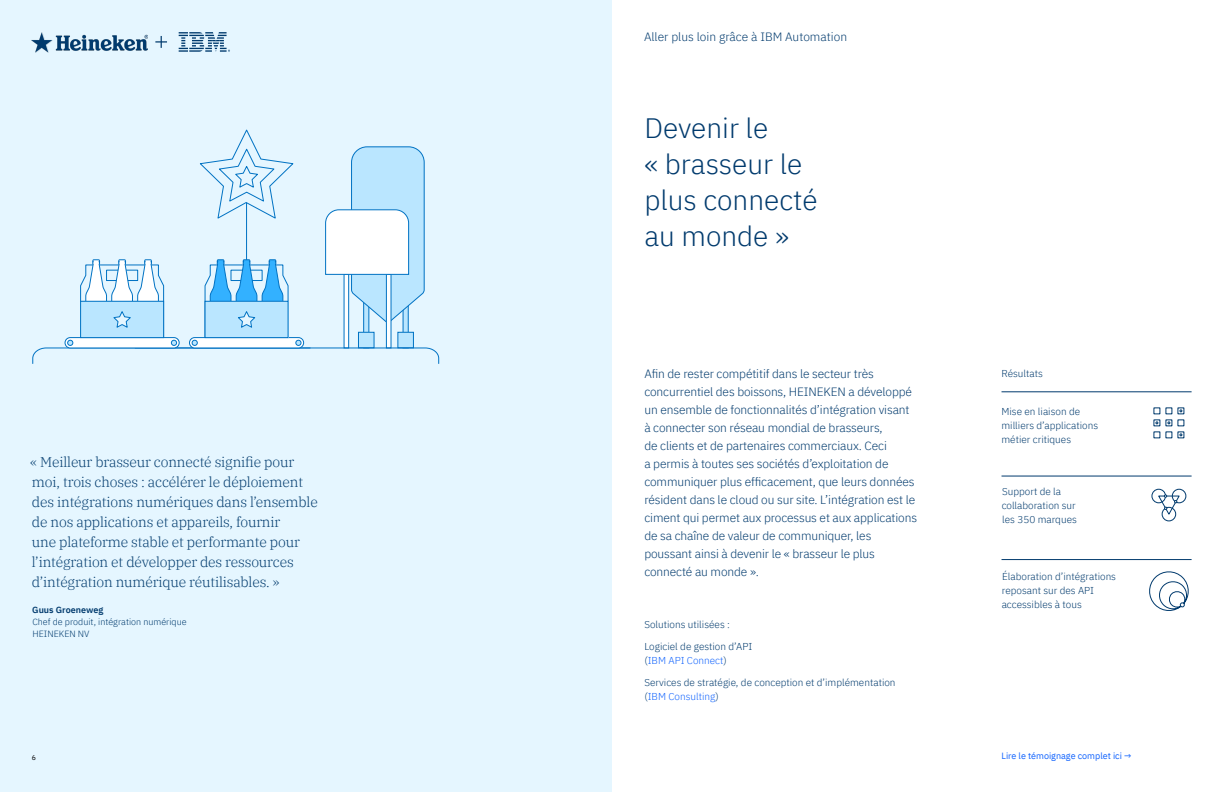
<style>
.page{position:relative;width:1224px;height:792px;background:#fff}
.page>*{position:absolute;margin:0;border:0;box-sizing:border-box;transform-origin:0 0}
.t1{font:300 28px/36px "IBM Plex Sans";color:#003a6d}
.t2{font:300 14px/20px "IBM Plex Serif";letter-spacing:-.01em;color:#003a6d}
.t3{font:300 12px/18px "IBM Plex Sans";letter-spacing:-.01em;color:#003a6d}
.t4{font:300 10px/14px "IBM Plex Sans";color:#003a6d}
.t5{font:300 9px/12px "IBM Plex Sans";color:#003a6d}
.t6{font:9px "IBM Plex Sans";color:#0f62fe}
.t7{font:600 9px "IBM Plex Sans";color:#003a6d}
.t8{font:7px "IBM Plex Sans";color:#000}
.s1{color:#0f62fe}
</style>
<div class="page">
<div style="left:0;top:0;width:612px;height:792px;background:#e5f6ff"></div>
<svg style="left:1149px;top:571px;width:40px;height:40px"></svg>
<hr style="left:1002px;top:392px;width:190px;height:1px;background:#003a6d">
<hr style="left:1002px;top:476px;width:190px;height:1px;background:#003a6d">
<hr style="left:1002px;top:559px;width:190px;height:1px;background:#003a6d">
<svg style="left:1153px;top:407px;width:32px;height:32px"></svg>
<svg style="left:1151px;top:489px;width:36px;height:33px"></svg>
<svg style="left:32px;top:130px;width:407px;height:233px"></svg>
<img style="left:32px;top:32px;width:116px;height:21px">
<svg style="left:179px;top:32px;width:51px;height:20px"></svg>
<svg style="left:155px;top:36px;width:12px;height:12px"></svg>
<p class="t3" style="left:644px;top:27px;width:205px">Aller plus loin grâce à IBM Automation</p>
<p class="t2" style="left:30px;top:450px;width:289px">« Meilleur brasseur connecté signifie pour moi, trois choses : accélérer le déploiement des intégrations numériques dans l’ensemble de nos applications et appareils, fournir<br>une plateforme stable et performante pour l’intégration et développer des ressources d’intégration numérique réutilisables. »</p>
<p class="t7" style="left:32px;top:602px;width:73px">Guus Groeneweg</p>
<p class="t5" style="left:32px;top:615px;width:156px">Chef de produit, intégration numérique<br>HEINEKEN NV</p>
<h1 class="t1" style="left:644px;top:108px;width:175px">Devenir le<br>« brasseur le plus connecté au monde »</h1>
<p class="t3" style="left:644px;top:364px;width:274px">Afin de rester compétitif dans le secteur très concurrentiel des boissons, HEINEKEN a développé un ensemble de fonctionnalités d’intégration visant à connecter son réseau mondial de brasseurs,<br>de clients et de partenaires commerciaux. Ceci<br>a permis à toutes ses sociétés d’exploitation de communiquer plus efficacement, que leurs données résident dans le cloud ou sur site. L’intégration est le ciment qui permet aux processus et aux applications de sa chaîne de valeur de communiquer, les poussant ainsi à devenir le « brasseur le plus connecté au monde ».</p>
<p class="t4" style="left:644px;top:617px;width:87px">Solutions utilisées :</p>
<p class="t4" style="left:644px;top:639px;width:109px">Logiciel de gestion d’API (<span class="s1">IBM API Connect</span>)</p>
<p class="t4" style="left:644px;top:675px;width:253px">Services de stratégie, de conception et d’implémentation (<span class="s1">IBM Consulting</span>)</p>
<p class="t4" style="left:1002px;top:366px;width:43px">Résultats</p>
<p class="t4" style="left:1002px;top:404px;width:98px">Mise en liaison de milliers d’applications métier critiques</p>
<p class="t4" style="left:1002px;top:484px;width:77px">Support de la collaboration sur les 350 marques</p>
<p class="t4" style="left:1002px;top:569px;width:116px">Élaboration d’intégrations reposant sur des API accessibles à tous</p>
<p class="t8" style="left:32px;top:752px;width:6px">6</p>
<p class="t6" style="left:1002px;top:749px;width:132px">Lire le témoignage complet ici →</p>
</div>
